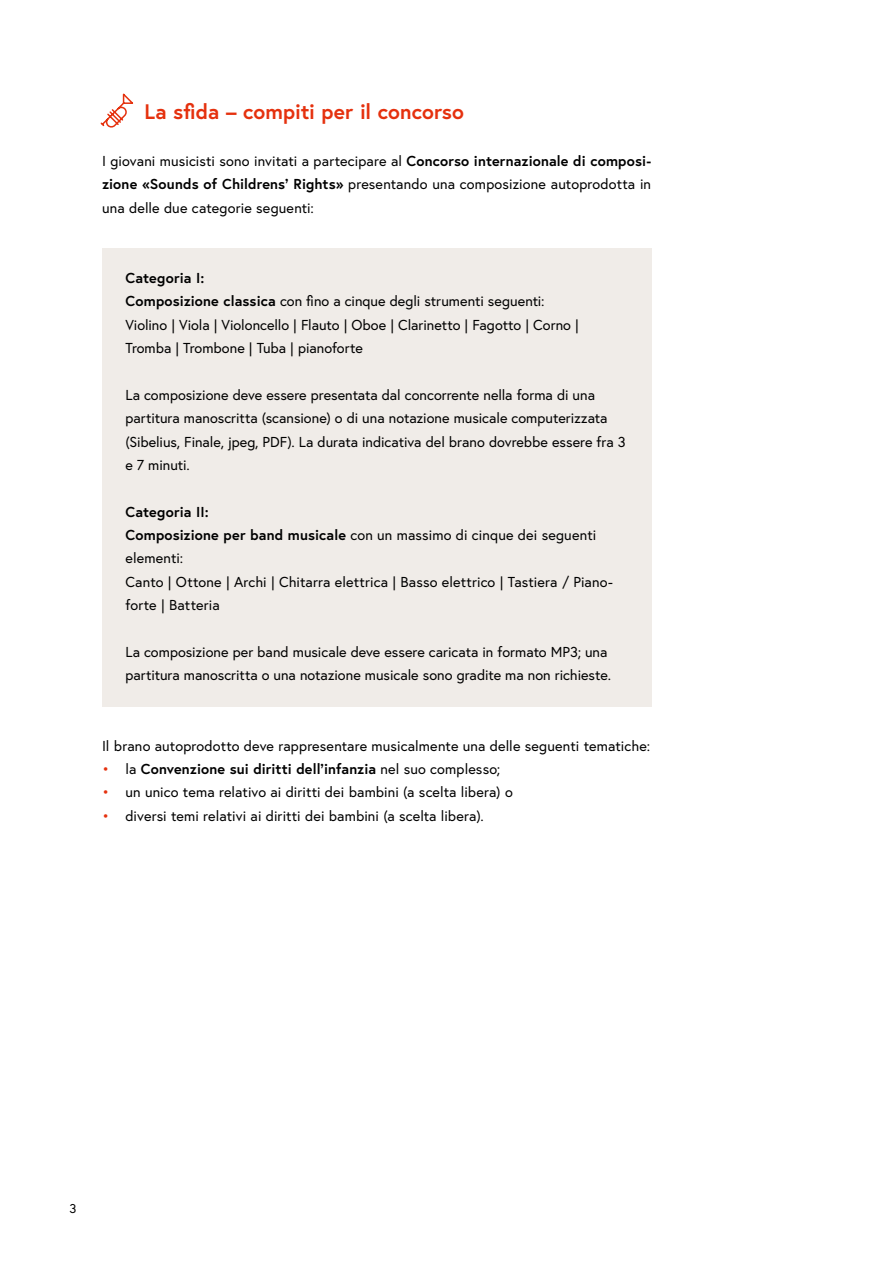
<style>
.page{position:relative;width:893px;height:1263px;background:#fff}
.page>*{position:absolute;margin:0;border:0;box-sizing:border-box;transform-origin:0 0}
.h2_ohne_Nummerierung{font:700 21px "Europa Austria";letter-spacing:.005em;color:#e5310e}
.ul_Liste_Infobox{font:14.4px/23.4px "Europa Austria";color:#000}
.p_Infobox_letzter_Absatz{font:14.4px/23.4px "Europa Austria";letter-spacing:.005em;color:#000}
.ul_Liste_Infobox-2{font:700 14.4px "Europa Austria";letter-spacing:.005em;color:#000}
.t1{font:12.75px "Europa Austria";color:#000}
.s1{font-weight:700}
.s2{font-weight:400;color:#e5310e}
.s3{font-weight:400}
.s4{color:#e5310e}
</style>
<div class="page">
<div style="left:102px;top:248px;width:549px;height:61px;background:#f0ece8"></div>
<div style="left:102px;top:295px;width:549px;height:84px;background:#f0ece8"></div>
<div style="left:102px;top:365px;width:549px;height:131px;background:#f0ece8"></div>
<div style="left:102px;top:482px;width:549px;height:61px;background:#f0ece8"></div>
<div style="left:102px;top:505px;width:549px;height:132px;background:#f0ece8"></div>
<div style="left:102px;top:622px;width:549px;height:85px;background:#f0ece8"></div>
<svg style="left:100px;top:93px;width:34px;height:35px"></svg>
<h1 class="h2_ohne_Nummerierung" style="left:145px;top:97px;width:321px">La sfida – compiti per il concorso</h1>
<p class="ul_Liste_Infobox" style="left:102px;top:149px;width:551px;text-align:justify">I giovani musicisti sono invitati a partecipare al <span class="s1">Concorso internazionale di composi&shy;zione «Sounds of Childrens’ Rights»</span> presentando una composizione autoprodotta in una delle due categorie seguenti:</p>
<p class="ul_Liste_Infobox-2" style="left:125px;top:268px;width:80px">Categoria I:</p>
<p class="ul_Liste_Infobox" style="left:125px;top:289px;width:421px"><span class="s1">Composizione classica</span> con fino a cinque degli strumenti seguenti:</p>
<p class="ul_Liste_Infobox" style="left:125px;top:313px;width:455px">Violino | Viola | Violoncello | Flauto | Oboe | Clarinetto | Fagotto | Corno |<br>Tromba | Trombone | Tuba | pianoforte</p>
<p class="ul_Liste_Infobox" style="left:125px;top:383px;width:502px">La composizione deve essere presentata dal concorrente nella forma di una partitura manoscritta (scansione) o di una notazione musicale computerizzata (Sibelius, Finale, jpeg, PDF). La durata indicativa del brano dovrebbe essere fra 3 e 7 minuti.</p>
<p class="ul_Liste_Infobox-2" style="left:125px;top:502px;width:85px">Categoria II:</p>
<p class="p_Infobox_letzter_Absatz" style="left:125px;top:523px;width:489px"><span class="s1">Composizione per band musicale</span> con un massimo di cinque dei seguenti elementi:<br>Canto | Ottone | Archi | Chitarra elettrica | Basso elettrico | Tastiera / Piano&shy;forte | Batteria</p>
<p class="p_Infobox_letzter_Absatz" style="left:125px;top:640px;width:487px">La composizione per band musicale deve essere caricata in formato MP3; una partitura manoscritta o una notazione musicale sono gradite ma non richieste.</p>
<p class="ul_Liste_Infobox" style="left:102px;top:733px;width:550px">Il brano autoprodotto deve rappresentare musicalmente una delle seguenti tematiche:</p>
<p class="ul_Liste_Infobox-2" style="left:102px;top:759px;width:400px"><span class="s2">•</span> <span class="s3">la</span> Convenzione sui diritti dell’infanzia <span class="s3">nel suo complesso;</span></p>
<p class="ul_Liste_Infobox" style="left:102px;top:780px;width:412px"><span class="s4">•</span> un unico tema relativo ai diritti dei bambini (a scelta libera) o</p>
<p class="ul_Liste_Infobox" style="left:102px;top:804px;width:383px"><span class="s4">•</span> diversi temi relativi ai diritti dei bambini (a scelta libera).</p>
<p class="t1" style="left:70px;top:1200px;width:8px">3</p>
</div>
